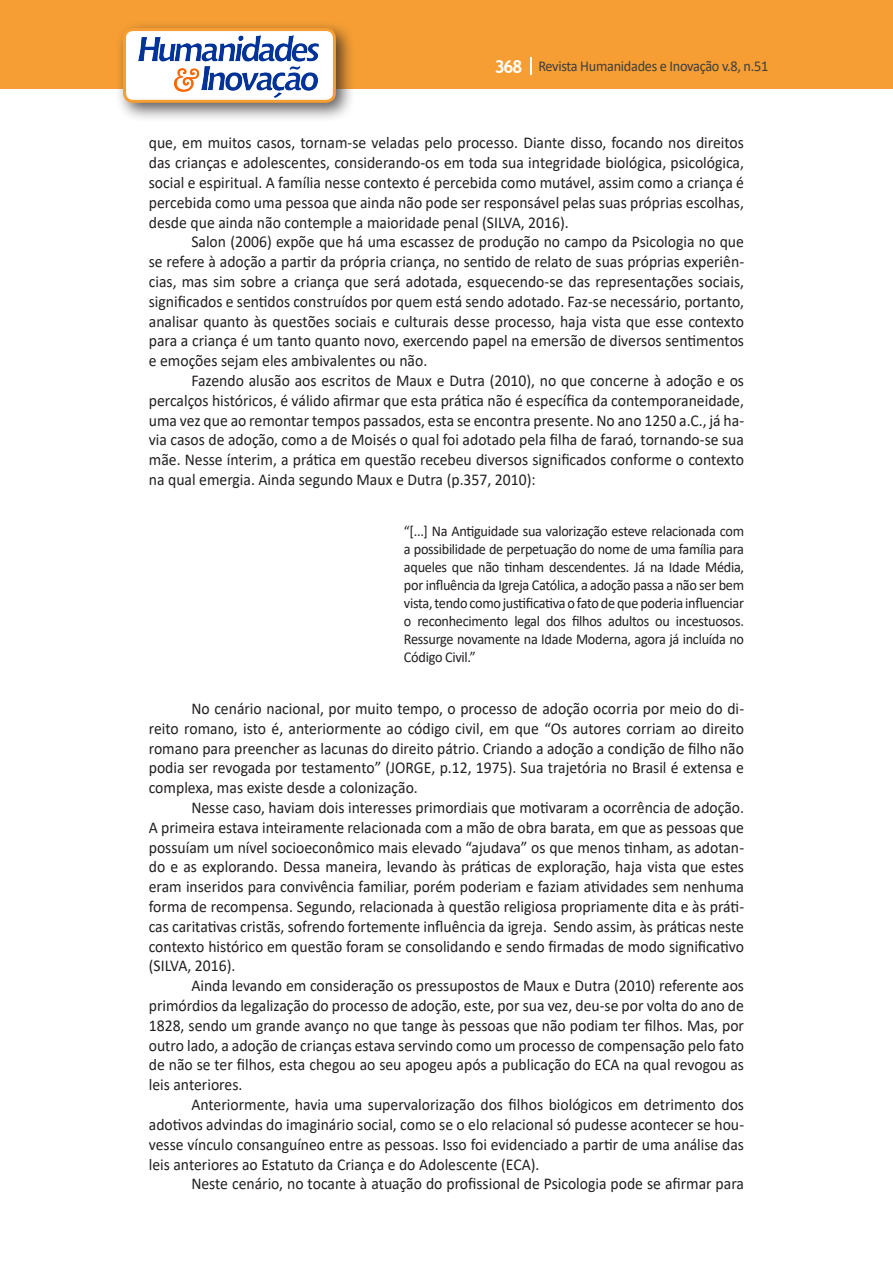
<style>
.page{position:relative;width:893px;height:1263px;background:#fff}
.page>*{position:absolute;margin:0;border:0;box-sizing:border-box;transform-origin:0 0}
.Texto{font:16.5px/19.8px "Calibri";color:#231f20;text-align:justify;scale:.95 1}
.citacao{font:15px/18px "Calibri";letter-spacing:-.02em;color:#231f20;text-align:justify;scale:.95 1}
.t1{font:15px "Calibri";letter-spacing:-.02em;color:#3e3e3f;scale:.95 1}
.s1{font-family:"Trebuchet MS";font-weight:700;font-size:18px;color:#fff}
</style>
<div class="page">
<div style="left:0;top:0;width:893px;height:88px;background:#f69e34"></div>
<svg style="left:530px;top:57px;width:2px;height:18px"></svg>
<div style="left:115px;top:20px;width:241px;height:103px;background:#231f20;opacity:.75"></div>
<div style="left:125px;top:30px;width:209px;height:71px;background:#fff;border-radius:9px"></div>
<img style="left:138px;top:35px;width:181px;height:62px">
<div style="left:123px;top:28px;width:213px;height:75px;border:3px solid #f69e34;border-radius:9px"></div>
<p class="t1" style="left:495px;top:56px;width:290px"><span class="s1">368</span> Revista Humanidades e Inovação v.8, n.51</p>
<p class="Texto" style="left:149px;top:133px;width:628px">que, em muitos casos, tornam-se veladas pelo processo. Diante disso, focando nos direitos das crianças e adolescentes, considerando-os em toda sua integridade biológica, psicológica, social e espiritual. A família nesse contexto é percebida como mutável, assim como a criança é percebida como uma pessoa que ainda não pode ser responsável pelas suas próprias escolhas, desde que ainda não contemple a maioridade penal (SILVA, 2016).</p>
<p class="Texto" style="left:149px;top:232px;width:628px;text-indent:43px">Salon (2006) expõe que há uma escassez de produção no campo da Psicologia no que se refere à adoção a partir da própria criança, no sentido de relato de suas próprias experiên&shy;cias, mas sim sobre a criança que será adotada, esquecendo-se das representações sociais, significados e sentidos construídos por quem está sendo adotado. Faz-se necessário, portanto, analisar quanto às questões sociais e culturais desse processo, haja vista que esse contexto para a criança é um tanto quanto novo, exercendo papel na emersão de diversos sentimentos e emoções sejam eles ambivalentes ou não.</p>
<p class="Texto" style="left:149px;top:370px;width:628px;text-indent:43px">Fazendo alusão aos escritos de Maux e Dutra (2010), no que concerne à adoção e os percalços históricos, é válido afirmar que esta prática não é específica da contemporaneidade, uma vez que ao remontar tempos passados, esta se encontra presente. No ano 1250 a.C., já ha&shy;via casos de adoção, como a de Moisés o qual foi adotado pela filha de faraó, tornando-se sua mãe. Nesse ínterim, a prática em questão recebeu diversos significados conforme o contexto na qual emergia. Ainda segundo Maux e Dutra (p.357, 2010):</p>
<p class="citacao" style="left:404px;top:521px;width:360px">“[...] Na Antiguidade sua valorização esteve relacionada com a possibilidade de perpetuação do nome de uma família para aqueles que não tinham descendentes. Já na Idade Média, por influência da Igreja Católica, a adoção passa a não ser bem vista, tendo como justificativa o fato de que poderia influenciar o reconhecimento legal dos filhos adultos ou incestuosos.<br>Ressurge novamente na Idade Moderna, agora já incluída no Código Civil.”</p>
<p class="Texto" style="left:149px;top:698px;width:628px;text-indent:43px">No cenário nacional, por muito tempo, o processo de adoção ocorria por meio do di&shy;reito romano, isto é, anteriormente ao código civil, em que “Os autores corriam ao direito romano para preencher as lacunas do direito pátrio. Criando a adoção a condição de filho não podia ser revogada por testamento” (JORGE, p.12, 1975). Sua trajetória no Brasil é extensa e complexa, mas existe desde a colonização.</p>
<p class="Texto" style="left:149px;top:797px;width:628px;text-indent:43px">Nesse caso, haviam dois interesses primordiais que motivaram a ocorrência de adoção.<br>A primeira estava inteiramente relacionada com a mão de obra barata, em que as pessoas que possuíam um nível socioeconômico mais elevado “ajudava” os que menos tinham, as adotan&shy;do e as explorando. Dessa maneira, levando às práticas de exploração, haja vista que estes eram inseridos para convivência familiar, porém poderiam e faziam atividades sem nenhuma forma de recompensa. Segundo, relacionada à questão religiosa propriamente dita e às práti&shy;cas caritativas cristãs, sofrendo fortemente influência da igreja. Sendo assim, às práticas neste contexto histórico em questão foram se consolidando e sendo firmadas de modo significativo (SILVA, 2016).</p>
<p class="Texto" style="left:149px;top:975px;width:628px;text-indent:43px">Ainda levando em consideração os pressupostos de Maux e Dutra (2010) referente aos primórdios da legalização do processo de adoção, este, por sua vez, deu-se por volta do ano de 1828, sendo um grande avanço no que tange às pessoas que não podiam ter filhos. Mas, por outro lado, a adoção de crianças estava servindo como um processo de compensação pelo fato de não se ter filhos, esta chegou ao seu apogeu após a publicação do ECA na qual revogou as leis anteriores.</p>
<p class="Texto" style="left:149px;top:1094px;width:628px;text-indent:43px">Anteriormente, havia uma supervalorização dos filhos biológicos em detrimento dos adotivos advindas do imaginário social, como se o elo relacional só pudesse acontecer se hou&shy;vesse vínculo consanguíneo entre as pessoas. Isso foi evidenciado a partir de uma análise das leis anteriores ao Estatuto da Criança e do Adolescente (ECA).</p>
<p class="Texto" style="left:191px;top:1173px;width:583px">Neste cenário, no tocante à atuação do profissional de Psicologia pode se afirmar para</p>
</div>
